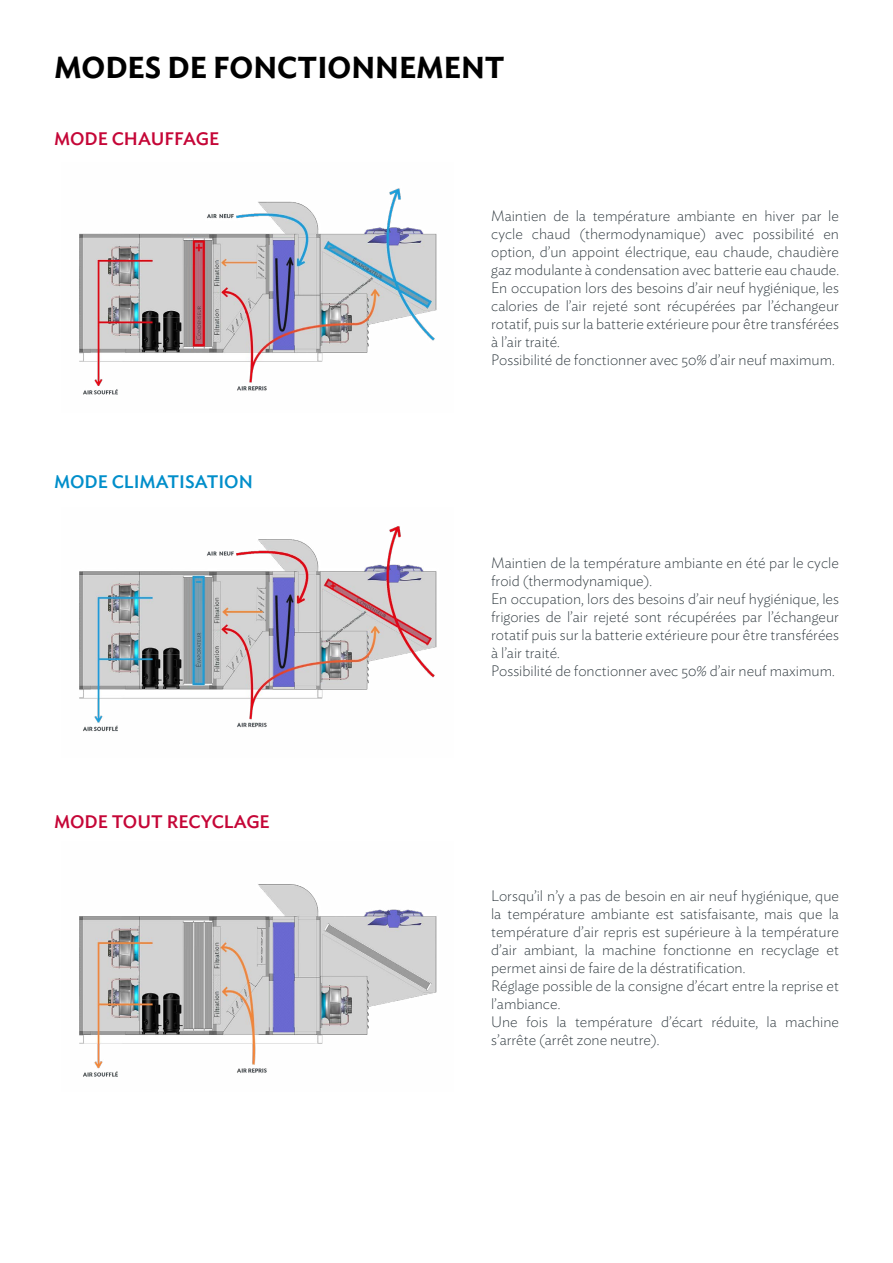
<style>
.page{position:relative;width:893px;height:1263px;background:#fff}
.page>*{position:absolute;margin:0;border:0;box-sizing:border-box;transform-origin:0 0}
.t1{font:600 30px "Ideal Sans";color:#000}
.t2{font:500 18px "Ideal Sans";color:#c50637}
.t3{font:500 18px "Ideal Sans";color:#008eca}
.t4{font:200 15px/18px "Ideal Sans";color:#2a343a}
</style>
<div class="page">
<img style="left:79px;top:188px;width:358px;height:207px">
<img style="left:79px;top:526px;width:358px;height:206px">
<img style="left:79px;top:884px;width:358px;height:193px">
<h1 class="t1" style="left:54px;top:44px;width:452px">MODES DE FONCTIONNEMENT</h1>
<p class="t2" style="left:54px;top:125px;width:167px">MODE CHAUFFAGE</p>
<p class="t3" style="left:54px;top:468px;width:200px">MODE CLIMATISATION</p>
<p class="t2" style="left:54px;top:807px;width:217px">MODE TOUT RECYCLAGE</p>
<p class="t4" style="left:491px;top:206px;width:349px">Maintien de la température ambiante en hiver par le cycle chaud (thermodynamique) avec possibilité en option, d’un appoint électrique, eau chaude, chaudière gaz modulante à condensation avec batterie eau chaude.<br>En occupation lors des besoins d’air neuf hygiénique, les calories de l’air rejeté sont récupérées par l’échangeur rotatif, puis sur la batterie extérieure pour être transférées à l’air traité.<br>Possibilité de fonctionner avec 50% d’air neuf maximum.</p>
<p class="t4" style="left:491px;top:552px;width:349px">Maintien de la température ambiante en été par le cycle froid (thermodynamique).<br>En occupation, lors des besoins d’air neuf hygiénique, les frigories de l’air rejeté sont récupérées par l’échangeur rotatif puis sur la batterie extérieure pour être transférées à l’air traité.<br>Possibilité de fonctionner avec 50% d’air neuf maximum.</p>
<p class="t4" style="left:491px;top:885px;width:349px">Lorsqu’il n’y a pas de besoin en air neuf hygiénique, que la température ambiante est satisfaisante, mais que la température d’air repris est supérieure à la température d’air ambiant, la machine fonctionne en recyclage et permet ainsi de faire de la déstratification.<br>Réglage possible de la consigne d’écart entre la reprise et l’ambiance.<br>Une fois la température d’écart réduite, la machine s’arrête (arrêt zone neutre).</p>
</div>
